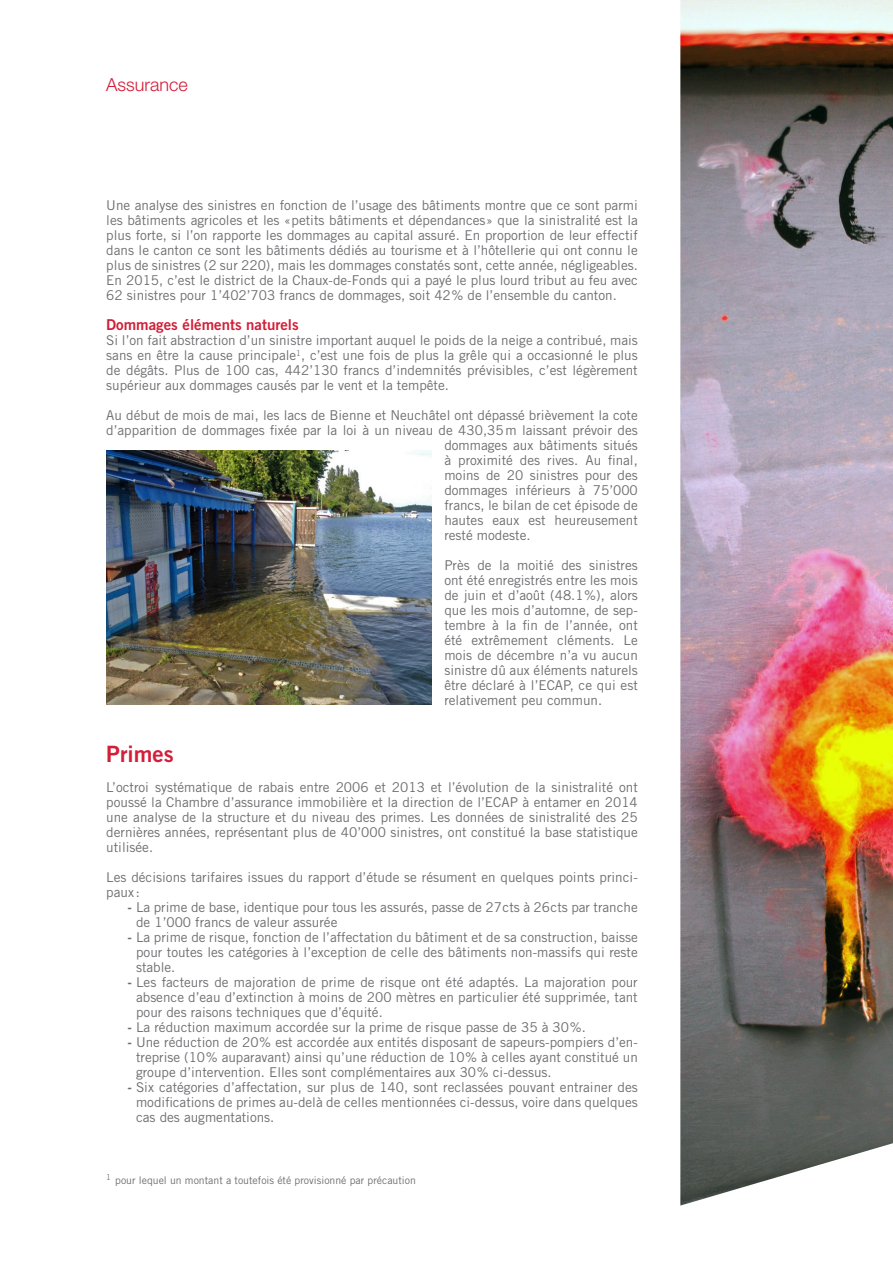
<style>
.page{position:relative;width:893px;height:1263px;background:#fff}
.page>*{position:absolute;margin:0;border:0;box-sizing:border-box;transform-origin:0 0}
.Sous-titre{font:22.5px "Trade Gothic Bold Two";color:#d31e39}
.t1{font:300 18px "Helvetica Neue";color:#d31e39}
.Sous-titre-2{font:15px "Trade Gothic Bold Two";color:#d31e39}
.Texte_de_base{font:13.5px/15px "Trade Gothic";color:#6c6d70;text-align:justify}
.Texte_de_base-2{font:10.5px "Trade Gothic";color:#6c6d70}
.s1{font-family:"Trade Gothic Bold Two"}
</style>
<div class="page">
<img style="left:680px;top:0;width:213px;height:1205px">
<img style="left:106px;top:451px;width:326px;height:253px">
<p class="t1" style="left:106px;top:73px;width:83px">Assurance</p>
<p class="Texte_de_base" style="left:106px;top:198px;width:533px">Une analyse des sinistres en fonction de l’usage des bâtiments montre que ce sont parmi les bâtiments agricoles et les «petits bâtiments et dépendances» que la sinistralité est la plus forte, si l’on rapporte les dommages au capital assuré. En proportion de leur effectif dans le canton ce sont les bâtiments dédiés au tourisme et à l’hôtellerie qui ont connu le plus de sinistres (2 sur 220), mais les dommages constatés sont, cette année, négligeables.</p>
<p class="Texte_de_base" style="left:106px;top:273px;width:533px">En 2015, c’est le district de la Chaux-de-Fonds qui a payé le plus lourd tribut au feu avec<br>62 sinistres pour 1’402’703 francs de dommages, soit 42% de l’ensemble du canton.</p>
<p class="Sous-titre-2" style="left:106px;top:316px;width:194px">Dommages éléments naturels</p>
<p class="Texte_de_base" style="left:106px;top:333px;width:533px">Si l’on fait abstraction d’un sinistre important auquel le poids de la neige a contribué, mais sans en être la cause principale<sup>1</sup>, c’est une fois de plus la grêle qui a occasionné le plus de dégâts. Plus de 100 cas, 442’130 francs d’indemnités prévisibles, c’est légèrement supérieur aux dommages causés par le vent et la tempête.</p>
<p class="Texte_de_base" style="left:106px;top:408px;width:533px">Au début de mois de mai, les lacs de Bienne et Neuchâtel ont dépassé brièvement la cote</p>
<p class="Texte_de_base" style="left:106px;top:423px;width:533px">d’apparition de dommages fixée par la loi à un niveau de 430,35m laissant prévoir des</p>
<p class="Texte_de_base" style="left:444px;top:438px;width:195px">dommages aux bâtiments situés</p>
<p class="Texte_de_base" style="left:444px;top:453px;width:195px">à proximité des rives. Au fi nal,</p>
<p class="Texte_de_base" style="left:444px;top:468px;width:195px">moins de 20 sinistres pour des</p>
<p class="Texte_de_base" style="left:444px;top:483px;width:195px">dommages inférieurs à 75’000</p>
<p class="Texte_de_base" style="left:444px;top:498px;width:195px">francs, le bilan de cet épisode de</p>
<p class="Texte_de_base" style="left:444px;top:513px;width:195px">hautes eaux est heureusement</p>
<p class="Texte_de_base" style="left:444px;top:528px;width:88px">resté modeste.</p>
<p class="Texte_de_base" style="left:444px;top:558px;width:195px">Près de la moitié des sinistres ont été enregistrés entre les mois de juin et d’août (48.1%), alors que les mois d’automne, de sep&shy;tembre à la fi n de l’année, ont été extrêmement cléments. Le mois de décembre n’a vu aucun sinistre dû aux éléments naturels être déclaré à l’ECAP, ce qui est relativement peu commun.</p>
<p class="Sous-titre" style="left:106px;top:740px;width:69px">Primes</p>
<p class="Texte_de_base" style="left:106px;top:780px;width:533px">L’octroi systématique de rabais entre 2006 et 2013 et l’évolution de la sinistralité ont poussé la Chambre d’assurance immobilière et la direction de l’ECAP à entamer en 2014 une analyse de la structure et du niveau des primes. Les données de sinistralité des 25 dernières années, représentant plus de 40’000 sinistres, ont constitué la base statistique utilisée.</p>
<p class="Texte_de_base" style="left:106px;top:870px;width:533px">Les décisions tarifaires issues du rapport d’étude se résument en quelques points princi&shy;paux :</p>
<p class="Texte_de_base" style="left:136px;top:900px;width:503px;text-indent:-9px"><span class="s1">-</span> La prime de base, identique pour tous les assurés, passe de 27cts à 26cts par tranche de 1’000 francs de valeur assurée</p>
<p class="Texte_de_base" style="left:136px;top:930px;width:503px;text-indent:-9px"><span class="s1">-</span> La prime de risque, fonction de l’affectation du bâtiment et de sa construction, baisse pour toutes les catégories à l’exception de celle des bâtiments non-massifs qui reste stable.</p>
<p class="Texte_de_base" style="left:136px;top:975px;width:503px;text-indent:-9px"><span class="s1">-</span> Les facteurs de majoration de prime de risque ont été adaptés. La majoration pour absence d’eau d’extinction à moins de 200 mètres en particulier été supprimée, tant pour des raisons techniques que d’équité.</p>
<p class="Texte_de_base" style="left:128px;top:1020px;width:460px"><span class="s1">-</span> La réduction maximum accordée sur la prime de risque passe de 35 à 30%.</p>
<p class="Texte_de_base" style="left:136px;top:1035px;width:503px;text-indent:-9px"><span class="s1">-</span> Une réduction de 20% est accordée aux entités disposant de sapeurs-pompiers d’en&shy;treprise (10% auparavant) ainsi qu’une réduction de 10% à celles ayant constitué un groupe d’intervention. Elles sont complémentaires aux 30% ci-dessus.</p>
<p class="Texte_de_base" style="left:136px;top:1080px;width:503px;text-indent:-9px"><span class="s1">-</span> Six catégories d’affectation, sur plus de 140, sont reclassées pouvant entrainer des modifications de primes au-delà de celles mentionnées ci-dessus, voire dans quelques cas des augmentations.</p>
<p class="Texte_de_base-2" style="left:106px;top:1174px;width:311px"><sup>1</sup> pour lequel un montant a toutefois été provisionné par précaution</p>
</div>
